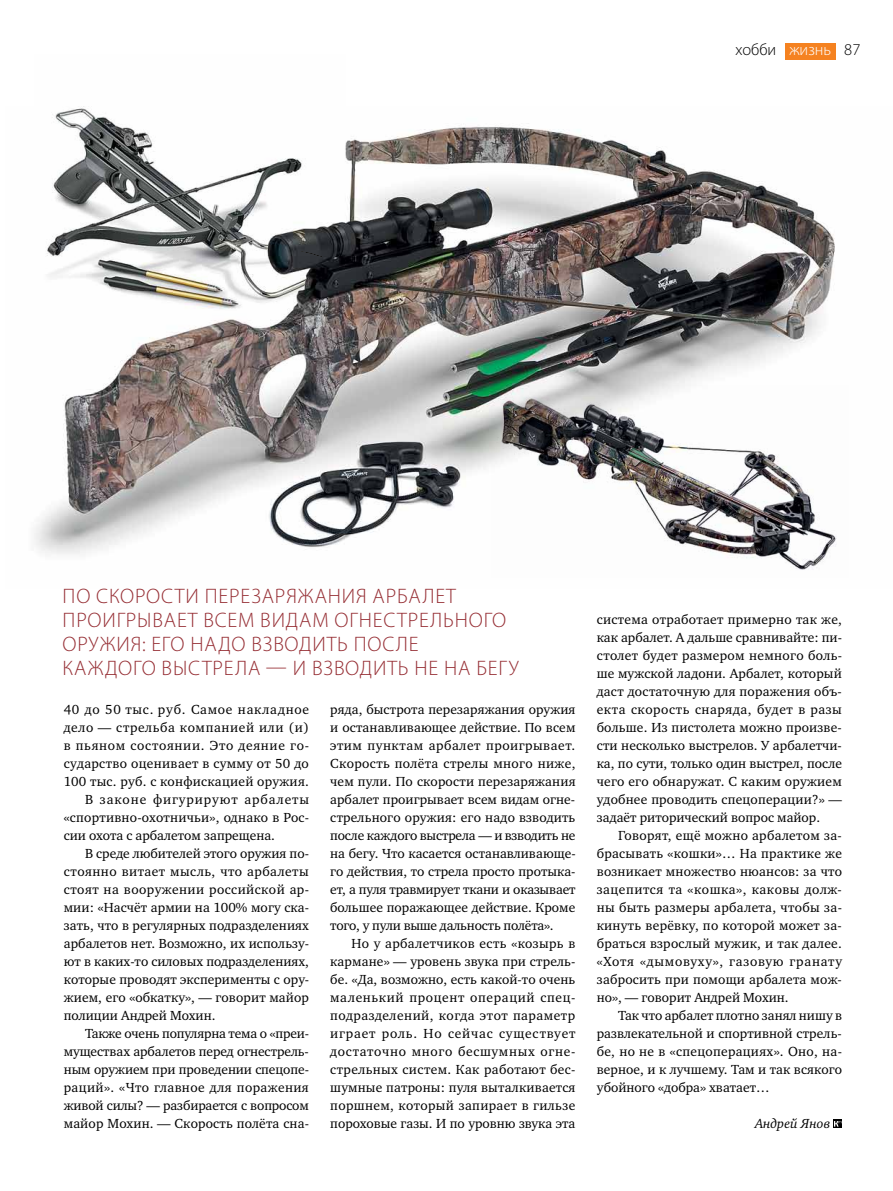
<style>
.page{position:relative;width:893px;height:1191px;background:#fff}
.page>*{position:absolute;margin:0;border:0;box-sizing:border-box;transform-origin:0 0}
.t1{font:300 21px/24px "Myriad Pro";letter-spacing:.125em;color:#962e34}
.t2{font:300 16.5px "Myriad Pro";color:#000}
.t3{font:13.5px/18px "Charter ITC";letter-spacing:.005em;color:#000;text-align:justify}
.t4{font:13.5px "Charter ITC";letter-spacing:.03em;color:#000}
.t5{font:13.5px "Charter ITC";letter-spacing:.05em;color:#000}
.t6{font:13.5px "Charter ITC";letter-spacing:.035em;color:#000}
.t7{font:13.5px "Charter ITC";letter-spacing:-.015em;color:#000}
.t8{font:13.5px "Charter ITC";letter-spacing:.045em;color:#000}
.t9{font:13.5px "Charter ITC";letter-spacing:.065em;color:#000}
.t10{font:italic 13.5px "Charter ITC";color:#000}
.s1{color:#fff}
</style>
<div class="page">
<img style="left:34px;top:126px;width:801px;height:428px">
<img style="left:35px;top:106px;width:310px;height:259px">
<div style="left:785px;top:43px;width:50px;height:16px;background:#f58220"></div>
<svg style="left:833px;top:1119px;width:9px;height:9px"></svg>
<svg style="left:834px;top:1121px;width:7px;height:5px"></svg>
<img style="left:491px;top:385px;width:346px;height:185px">
<p class="t2" style="left:735px;top:40px;width:126px">хобби <span class="s1">жизнь</span> 87</p>
<h1 class="t1" style="left:63px;top:584px;width:60px">По скоро</h1>
<h1 class="t1" style="left:161px;top:584px;width:168px">сти перезаряжани</h1>
<h1 class="t1" style="left:356px;top:584px;width:30px">я арба</h1>
<h1 class="t1" style="left:423px;top:584px;width:33px">лет</h1>
<h1 class="t1" style="left:63px;top:608px;width:13px">проигр</h1>
<h1 class="t1" style="left:137px;top:608px;width:210px">ывает всем видам огн</h1>
<h1 class="t1" style="left:63px;top:608px;width:406px;text-indent:310px">естрельного оружия: его надо взводить после каждого</h1>
<h1 class="t1" style="left:162px;top:656px;width:348px">выстрела — и взводить не на бегу</h1>
<p class="t5" style="left:64px;top:701px;width:247px">40 до 50 тыс. руб. Самое накладное</p>
<p class="t8" style="left:64px;top:719px;width:247px">дело — стрельба компанией или (и)</p>
<p class="t5" style="left:64px;top:737px;width:247px">в пьяном состоянии. Это деяние го-</p>
<p class="t3" style="left:64px;top:754px;width:247px">сударство оценивает в сумму от 50 до</p>
<p class="t3" style="left:64px;top:772px;width:247px">100 тыс. руб. с конфискацией оружия.</p>
<p class="t9" style="left:85px;top:791px;width:226px">В законе фигурируют арбалеты</p>
<p class="t3" style="left:64px;top:808px;width:247px">«спортивно-охотничьи», однако в Рос-</p>
<p class="t3" style="left:64px;top:826px;width:213px">сии охота с арбалетом запрещена.</p>
<p class="t3" style="left:85px;top:844px;width:225px">В среде любителей этого оружия по-</p>
<p class="t6" style="left:64px;top:863px;width:247px">стоянно витает мысль, что арбалеты</p>
<p class="t4" style="left:64px;top:881px;width:247px">стоят на вооружении российской ар-</p>
<p class="t3" style="left:64px;top:898px;width:247px">мии: «Насчёт армии на 100% могу ска-</p>
<p class="t3" style="left:64px;top:916px;width:247px">зать, что в регулярных подразделениях</p>
<p class="t3" style="left:64px;top:934px;width:247px">арбалетов нет. Возможно, их использу-</p>
<p class="t3" style="left:64px;top:952px;width:247px">ют в каких-то силовых подразделениях,</p>
<p class="t3" style="left:64px;top:970px;width:247px">которые проводят эксперименты с ору-</p>
<p class="t3" style="left:64px;top:988px;width:247px">жием, его «обкатку», — говорит майор</p>
<p class="t3" style="left:64px;top:1006px;width:153px">полиции Андрей Мохин.</p>
<p class="t7" style="left:85px;top:1025px;width:225px">Также очень популярна тема о «преи-</p>
<p class="t3" style="left:64px;top:1042px;width:247px">муществах арбалетов перед огнестрель-</p>
<p class="t3" style="left:64px;top:1060px;width:247px">ным оружием при проведении спецопе-</p>
<p class="t4" style="left:64px;top:1079px;width:247px">раций». «Что главное для поражения</p>
<p class="t3" style="left:64px;top:1096px;width:247px">живой силы? — разбирается с вопросом</p>
<p class="t3" style="left:64px;top:1114px;width:247px">майор Мохин. — Скорость полёта сна-</p>
<p class="t3" style="left:330px;top:700px;width:247px">ряда, быстрота перезаряжания оружия и останавливающее действие. По всем этим пунктам арбалет проигрывает.<br>Скорость полёта стрелы много ниже, чем пули. По скорости перезаряжания арбалет проигрывает всем видам огне&shy;стрельного оружия: его надо взводить после каждого выстрела — и взводить не на бегу. Что касается останавливающе&shy;го действия, то стрела просто протыка&shy;ет, а пуля травмирует ткани и оказывает большее поражающее действие. Кроме того, у пули выше дальность полёта».</p>
<p class="t3" style="left:330px;top:934px;width:247px;text-indent:21px">Но у арбалетчиков есть «козырь в кармане» — уровень звука при стрель&shy;бе. «Да, возможно, есть какой-то очень маленький процент операций спец&shy;подразделений, когда этот параметр играет роль. Но сейчас существует достаточно много бесшумных огне&shy;стрельных систем. Как работают бес&shy;шумные патроны: пуля выталкивается поршнем, который запирает в гильзе пороховые газы. И по уровню звука эта</p>
<p class="t3" style="left:597px;top:610px;width:247px">система отработает примерно так же, как арбалет. А дальше сравнивайте: пи&shy;столет будет размером немного боль&shy;ше мужской ладони. Арбалет, который даст достаточную для поражения объ&shy;екта скорость снаряда, будет в разы больше. Из пистолета можно произве&shy;сти несколько выстрелов. У арбалетчи&shy;ка, по сути, только один выстрел, после чего его обнаружат. С каким оружием удобнее проводить спецоперации?» — задаёт риторический вопрос майор.</p>
<p class="t3" style="left:597px;top:826px;width:247px;text-indent:21px">Говорят, ещё можно арбалетом за&shy;брасывать «кошки»… На практике же возникает множество нюансов: за что зацепится та «кошка», каковы долж&shy;ны быть размеры арбалета, чтобы за&shy;кинуть верёвку, по которой может за&shy;браться взрослый мужик, и так далее. «Хотя «дымовуху», газовую гранату забросить при помощи арбалета мож&shy;но», — говорит Андрей Мохин.</p>
<p class="t3" style="left:597px;top:1006px;width:247px;text-indent:21px">Так что арбалет плотно занял нишу в развлекательной и спортивной стрель&shy;бе, но не в «спецоперациях». Оно, на&shy;верное, и к лучшему. Там и так всякого убойного «добра» хватает…</p>
<p class="t10" style="left:755px;top:1114px;width:77px">Андрей Янов</p>
</div>
